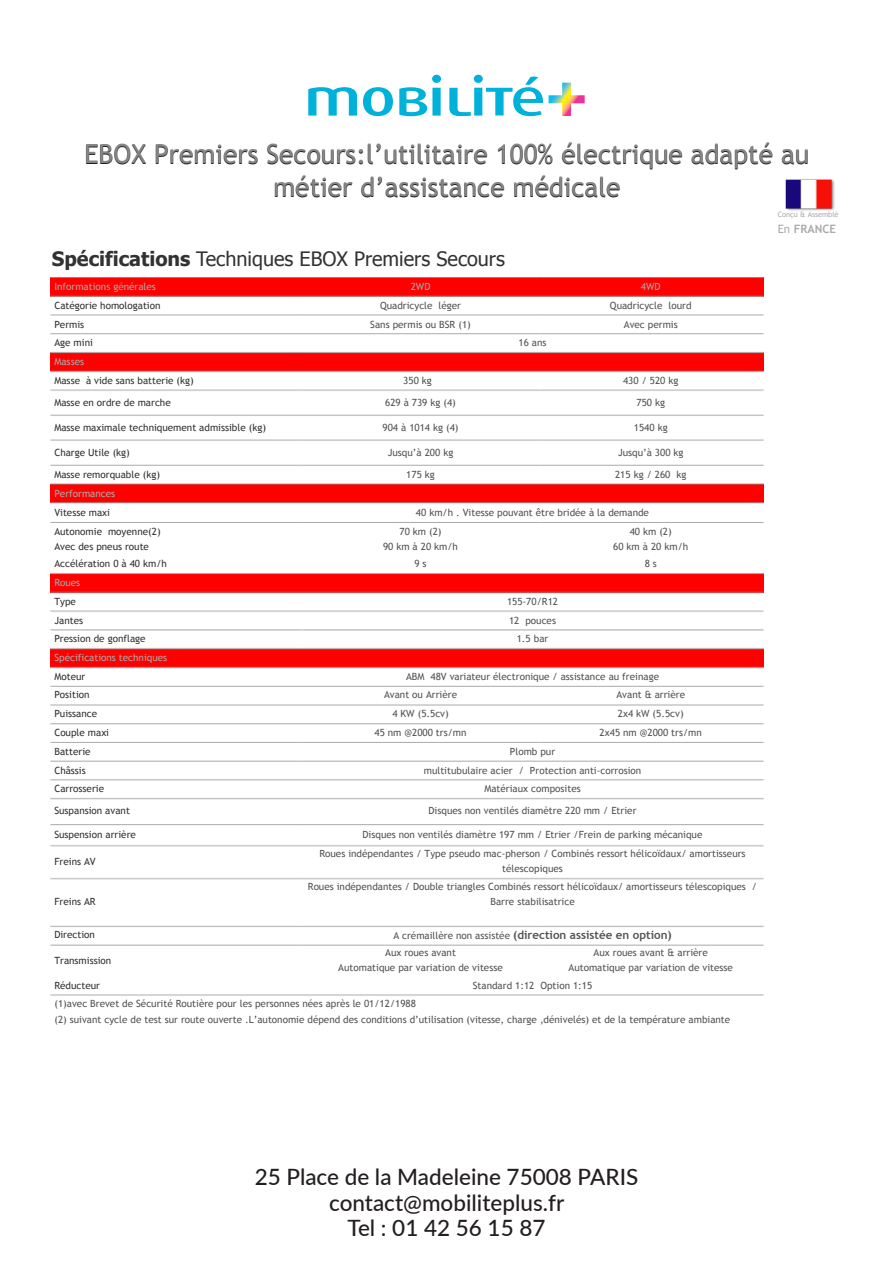
<style>
.page{position:relative;width:893px;height:1263px;background:#fff}
.page>*{position:absolute;margin:0;border:0;box-sizing:border-box;transform-origin:0 0}
.t1{font:26.4px/33px "Trebuchet MS";color:#231f20;text-align:center}
.t2{font:500 22.5px "Lato";color:#231f20}
.t3{font:19.8px "Tahoma";color:#323232}
.t4{font:700 11.55px "Trebuchet MS";color:#535353}
.t5{font:700 11.55px "Trebuchet MS";color:#ababab}
.t6{font:9.9px/14.9px "Trebuchet MS";color:#535353;text-align:center}
.t7{font:9.9px/19px "Trebuchet MS";color:#323232}
.t8{font:9.9px/19px "Trebuchet MS";color:#ababab}
.t9{font:7.5px "Trebuchet MS";color:#ababab}
.s1{font-weight:700}
.s2{color:#ababab}
.s3{color:#323232}
.s4{font-weight:400;font-size:9.9px}
.s5{font-weight:400}
</style>
<div class="page">
<img style="left:785px;top:179px;width:50px;height:32px">
<img style="left:50px;top:278px;width:714px;height:718px">
<svg style="left:308px;top:87px;width:49px;height:29px"></svg>
<svg style="left:363px;top:87px;width:30px;height:29px"></svg>
<svg style="left:399px;top:75px;width:42px;height:41px"></svg>
<svg style="left:449px;top:75px;width:94px;height:41px"></svg>
<svg style="left:549px;top:83px;width:36px;height:33px"></svg>
<p class="t1" style="left:84px;top:139px;width:726px">EBOX Premiers Secours:l’utilitaire 100% électrique adapté au métier d’assistance médicale</p>
<p class="t3" style="left:52px;top:246px;width:455px"><span class="s1">Spécifications</span> Techniques EBOX Premiers Secours</p>
<p class="t8" style="left:54px;top:277px;width:103px">Informations générales</p>
<p class="t8" style="left:411px;top:277px;width:21px">2WD</p>
<p class="t8" style="left:641px;top:277px;width:21px">4WD</p>
<p class="t7" style="left:54px;top:296px;width:108px">Catégorie homologation</p>
<p class="t6" style="left:380px;top:298px;width:83px">Quadricycle léger</p>
<p class="t6" style="left:610px;top:298px;width:83px">Quadricycle lourd</p>
<p class="t7" style="left:54px;top:315px;width:31px">Permis</p>
<p class="t6" style="left:370px;top:317px;width:102px">Sans permis ou BSR (1)</p>
<p class="t6" style="left:624px;top:317px;width:55px">Avec permis</p>
<p class="t7" style="left:54px;top:333px;width:40px">Age mini</p>
<p class="t6" style="left:519px;top:335px;width:30px">16 ans</p>
<p class="t7" style="left:54px;top:352px;width:141px"><span class="s2">Masses<br></span>Masse à vide sans batterie (kg)</p>
<p class="t6" style="left:403px;top:373px;width:30px">350 kg</p>
<p class="t6" style="left:623px;top:373px;width:57px">430 / 520 kg</p>
<p class="t7" style="left:54px;top:393px;width:118px">Masse en ordre de marche</p>
<p class="t6" style="left:385px;top:395px;width:72px">629 à 739 kg (4)</p>
<p class="t6" style="left:636px;top:395px;width:30px">750 kg</p>
<p class="t7" style="left:54px;top:418px;width:213px">Masse maximale techniquement admissible (kg)</p>
<p class="t6" style="left:383px;top:421px;width:77px">904 à 1014 kg (4)</p>
<p class="t6" style="left:634px;top:421px;width:35px">1540 kg</p>
<p class="t7" style="left:54px;top:443px;width:77px">Charge Utile (kg)</p>
<p class="t6" style="left:388px;top:445px;width:67px">Jusqu’à 200 kg</p>
<p class="t6" style="left:618px;top:445px;width:67px">Jusqu’à 300 kg</p>
<p class="t7" style="left:54px;top:465px;width:107px">Masse remorquable (kg)</p>
<p class="t6" style="left:406px;top:467px;width:30px">175 kg</p>
<p class="t6" style="left:615px;top:467px;width:73px">215 kg / 260 kg</p>
<p class="t8" style="left:54px;top:484px;width:62px">Performances<br><span class="s3">Vitesse maxi</span></p>
<p class="t6" style="left:416px;top:505px;width:235px">40 km/h . Vitesse pouvant être bridée à la demande</p>
<p class="t7" style="left:54px;top:524px;width:108px;line-height:14.9px">Autonomie moyenne(2)<br>Avec des pneus route</p>
<p class="t6" style="left:383px;top:524px;width:77px">70 km (2)<br>90 km à 20 km/h</p>
<p class="t6" style="left:613px;top:524px;width:77px">40 km (2)<br>60 km à 20 km/h</p>
<p class="t7" style="left:54px;top:554px;width:114px">Accélération 0 à 40 km/h</p>
<p class="t6" style="left:414px;top:556px;width:14px">9 s</p>
<p class="t6" style="left:645px;top:556px;width:14px">8 s</p>
<p class="t8" style="left:54px;top:573px;width:27px">Roues<br><span class="s3">Type</span></p>
<p class="t6" style="left:507px;top:594px;width:52px">155-70/R12</p>
<p class="t7" style="left:54px;top:611px;width:30px">Jantes</p>
<p class="t6" style="left:509px;top:613px;width:48px">12 pouces</p>
<p class="t7" style="left:54px;top:629px;width:93px">Pression de gonflage</p>
<p class="t6" style="left:517px;top:631px;width:33px">1.5 bar</p>
<p class="t8" style="left:54px;top:648px;width:114px">Spécifications techniques<br><span class="s3">Moteur</span></p>
<p class="t6" style="left:406px;top:669px;width:255px">ABM 48V variateur électronique / assistance au freinage</p>
<p class="t7" style="left:54px;top:685px;width:37px">Position</p>
<p class="t6" style="left:384px;top:687px;width:75px">Avant ou Arrière</p>
<p class="t6" style="left:616px;top:687px;width:70px">Avant &amp; arrière</p>
<p class="t7" style="left:54px;top:704px;width:44px">Puissance</p>
<p class="t6" style="left:392px;top:707px;width:58px">4 KW (5.5cv)</p>
<p class="t6" style="left:618px;top:707px;width:67px">2x4 kW (5.5cv)</p>
<p class="t7" style="left:54px;top:723px;width:56px">Couple maxi</p>
<p class="t6" style="left:374px;top:725px;width:94px">45 nm @2000 trs/mn</p>
<p class="t6" style="left:600px;top:725px;width:104px">2x45 nm @2000 trs/mn</p>
<p class="t7" style="left:54px;top:742px;width:38px">Batterie</p>
<p class="t6" style="left:510px;top:744px;width:47px">Plomb pur</p>
<p class="t7" style="left:54px;top:761px;width:33px">Châssis</p>
<p class="t6" style="left:424px;top:763px;width:219px">multitubulaire acier / Protection anti-corrosion</p>
<p class="t7" style="left:54px;top:779px;width:51px">Carrosserie</p>
<p class="t6" style="left:484px;top:781px;width:98px">Matériaux composites</p>
<p class="t7" style="left:54px;top:801px;width:77px">Suspansion avant</p>
<p class="t6" style="left:429px;top:803px;width:209px">Disques non ventilés diamètre 220 mm / Etrier</p>
<p class="t7" style="left:54px;top:825px;width:83px">Suspension arrière</p>
<p class="t6" style="left:363px;top:827px;width:341px">Disques non ventilés diamètre 197 mm / Etrier /Frein de parking mécanique</p>
<p class="t7" style="left:54px;top:852px;width:43px">Freins AV</p>
<p class="t6" style="left:319px;top:846px;width:428px">Roues indépendantes / Type pseudo mac-pherson / Combinés ressort hélicoïdaux/ amortisseurs télescopiques</p>
<p class="t7" style="left:54px;top:892px;width:43px">Freins AR</p>
<p class="t6" style="left:308px;top:879px;width:451px">Roues indépendantes / Double triangles Combinés ressort hélicoïdaux/ amortisseurs télescopiques /<br>Barre stabilisatrice</p>
<p class="t7" style="left:54px;top:925px;width:42px">Direction</p>
<p class="t4" style="left:393px;top:927px;width:280px"><span class="s4">A crémaillère non assistée</span> (direction assistée en option)</p>
<p class="t7" style="left:54px;top:951px;width:58px">Transmission</p>
<p class="t6" style="left:338px;top:945px;width:166px">Aux roues avant<br>Automatique par variation de vitesse</p>
<p class="t6" style="left:568px;top:945px;width:166px">Aux roues avant &amp; arrière<br>Automatique par variation de vitesse</p>
<p class="t7" style="left:54px;top:975px;width:47px">Réducteur</p>
<p class="t6" style="left:473px;top:978px;width:121px">Standard 1:12 Option 1:15</p>
<p class="t6" style="left:54px;top:995px;width:677px;line-height:16.5px;text-align:left">(1)avec Brevet de Sécurité Routière pour les personnes nées après le 01/12/1988<br>(2) suivant cycle de test sur route ouverte .L’autonomie dépend des conditions d’utilisation (vitesse, charge ,dénivelés) et de la température ambiante</p>
<p class="t9" style="left:778px;top:210px;width:63px">Conçu &amp; Assemblé</p>
<p class="t5" style="left:778px;top:222px;width:60px"><span class="s5">En</span> FRANCE</p>
<p class="t2" style="left:255px;top:1161px;width:385px">25 Place de la Madeleine 75008 PARIS</p>
<p class="t2" style="left:329px;top:1186px;width:237px">contact@mobiliteplus.fr</p>
<p class="t2" style="left:347px;top:1212px;width:200px">Tel : 01 42 56 15 87</p>
</div>
